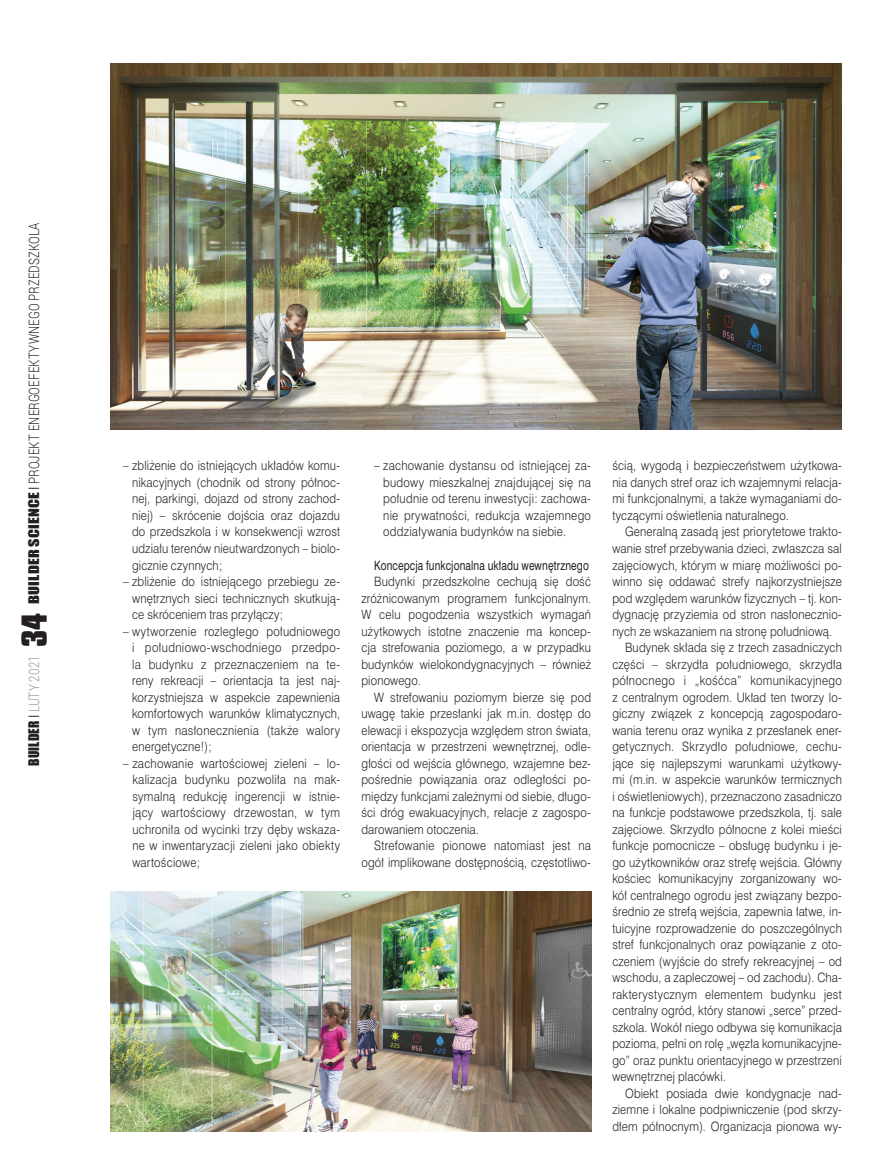
<style>
.page{position:relative;width:893px;height:1170px;background:#fff}
.page>*{position:absolute;margin:0;border:0;box-sizing:border-box;transform-origin:0 0}
.t1{font:300 14.25px "Roboto";letter-spacing:.01em;color:#231f20;scale:.8 1}
.t2{font:300 14.25px "Roboto";letter-spacing:.005em;color:#939598;scale:.8 1}
.tekst_swiss{font:12px/16.5px "Swis 721 Lt PL";letter-spacing:.015em;color:#231f20;text-align:justify;scale:.89 1}
.tekst_swiss-2{font:12px "Swis 721 PL";letter-spacing:.015em;color:#231f20;scale:.78 1}
.s1{font-family:"Impact";font-weight:400;font-size:13.5px}
.s2{font-family:"Swis 721 Lt PL";font-weight:400;font-size:13.5px}
.s3{font-family:"Impact";font-weight:400;font-size:13.5px;color:#231f20}
.s4{font-family:"Swis 721 Lt PL";font-weight:400;font-size:13.5px;color:#231f20}
.s5{font-family:"Compacta PL";font-weight:700;font-size:30px;color:#231f20}
</style>
<div class="page">
<img style="left:111px;top:64px;width:731px;height:365px">
<img style="left:111px;top:891px;width:480px;height:240px">
<p class="t1" style="left:24px;top:603px;width:478px;rotate:-90deg"><span class="s1">BUILDER SCIENCE</span> <span class="s2">I</span> PROJEKT ENERGOEFEKTYWNEGO PRZEDSZKOLA</p>
<p class="t2" style="left:24px;top:765px;width:193px;rotate:-90deg"><span class="s3">BUILDER</span> <span class="s4">I</span> LUTY 2021 <span class="s5">34</span></p>
<p class="tekst_swiss" style="left:132px;top:457px;width:235px;text-indent:-9px">– zbliżenie do istniejących układów komu&shy;nikacyjnych (chodnik od strony północ&shy;nej, parkingi, dojazd od strony zachod&shy;niej) – skrócenie dojścia oraz dojazdu do przedszkola i w konsekwencji wzrost udziału terenów nieutwardzonych – biolo&shy;gicznie czynnych;</p>
<p class="tekst_swiss" style="left:132px;top:573px;width:235px;text-indent:-9px">– zbliżenie do istniejącego przebiegu ze&shy;wnętrznych sieci technicznych skutkują&shy;ce skróceniem tras przyłączy;</p>
<p class="tekst_swiss" style="left:132px;top:622px;width:235px;text-indent:-9px">– wytworzenie rozległego południowego i południowo-wschodniego przedpo&shy;la budynku z przeznaczeniem na te&shy;reny rekreacji – orientacja ta jest naj&shy;korzystniejsza w aspekcie zapewnienia komfortowych warunków klimatycznych, w tym nasłonecznienia (także walory energetyczne!);</p>
<p class="tekst_swiss" style="left:132px;top:754px;width:235px;text-indent:-9px">– zachowanie wartościowej zieleni – lo&shy;kalizacja budynku pozwoliła na mak&shy;symalną redukcję ingerencji w istnie&shy;jący wartościowy drzewostan, w tym uchroniła od wycinki trzy dęby wskaza&shy;ne w inwentaryzacji zieleni jako obiekty wartościowe;</p>
<p class="tekst_swiss" style="left:383px;top:457px;width:235px;text-indent:-9px">– zachowanie dystansu od istniejącej za&shy;budowy mieszkalnej znajdującej się na południe od terenu inwestycji: zachowa&shy;nie prywatności, redukcja wzajemnego oddziaływania budynków na siebie.</p>
<p class="tekst_swiss-2" style="left:374px;top:557px;width:277px">Koncepcja funkcjonalna układu wewnętrznego</p>
<p class="tekst_swiss" style="left:361px;top:573px;width:259px;text-indent:13px">Budynki przedszkolne cechują się dość zróżnicowanym programem funkcjonalnym.<br>W celu pogodzenia wszystkich wymagań użytkowych istotne znaczenie ma koncep&shy;cja strefowania poziomego, a w przypadku budynków wielokondygnacyjnych – również pionowego.</p>
<p class="tekst_swiss" style="left:361px;top:688px;width:259px;text-indent:13px">W strefowaniu poziomym bierze się pod uwagę takie przesłanki jak m.in. dostęp do elewacji i ekspozycja względem stron świata, orientacja w przestrzeni wewnętrznej, odle&shy;głości od wejścia głównego, wzajemne bez&shy;pośrednie powiązania oraz odległości po&shy;między funkcjami zależnymi od siebie, długo&shy;ści dróg ewakuacyjnych, relacje z zagospo&shy;darowaniem otoczenia.</p>
<p class="tekst_swiss" style="left:361px;top:837px;width:259px;text-align:right">Strefowanie pionowe natomiast jest na ogół implikowane dostępnością, częstotliwo-</p>
<p class="tekst_swiss" style="left:612px;top:457px;width:259px">ścią, wygodą i bezpieczeństwem użytkowa&shy;nia danych stref oraz ich wzajemnymi relacja&shy;mi funkcjonalnymi, a także wymaganiami do&shy;tyczącymi oświetlenia naturalnego.</p>
<p class="tekst_swiss" style="left:612px;top:523px;width:259px;text-indent:13px">Generalną zasadą jest priorytetowe trakto&shy;wanie stref przebywania dzieci, zwłaszcza sal zajęciowych, którym w miarę możliwości po&shy;winno się oddawać strefy najkorzystniejsze pod względem warunków fizycznych – tj. kon&shy;dygnację przyziemia od stron nasłonecznio&shy;nych ze wskazaniem na stronę południową.</p>
<p class="tekst_swiss" style="left:612px;top:639px;width:259px;text-indent:13px">Budynek składa się z trzech zasadniczych części – skrzydła południowego, skrzydła północnego i „kośćca” komunikacyjnego z centralnym ogrodem. Układ ten tworzy lo&shy;giczny związek z koncepcją zagospodaro&shy;wania terenu oraz wynika z przesłanek ener&shy;getycznych. Skrzydło południowe, cechu&shy;jące się najlepszymi warunkami użytkowy&shy;mi (m.in. w aspekcie warunków termicznych i oświetleniowych), przeznaczono zasadniczo na funkcje podstawowe przedszkola, tj. sale zajęciowe. Skrzydło północne z kolei mieści funkcje pomocnicze – obsługę budynku i je&shy;go użytkowników oraz strefę wejścia. Główny kościec komunikacyjny zorganizowany wo&shy;kół centralnego ogrodu jest związany bezpo&shy;średnio ze strefą wejścia, zapewnia łatwe, in&shy;tuicyjne rozprowadzenie do poszczególnych stref funkcjonalnych oraz powiązanie z oto&shy;czeniem (wyjście do strefy rekreacyjnej – od wschodu, a zapleczowej – od zachodu). Cha&shy;rakterystycznym elementem budynku jest centralny ogród, który stanowi „serce” przed&shy;szkola. Wokół niego odbywa się komunikacja pozioma, pełni on rolę „węzła komunikacyjne&shy;go” oraz punktu orientacyjnego w przestrzeni wewnętrznej placówki.</p>
<p class="tekst_swiss" style="left:612px;top:1084px;width:259px;text-indent:13px">Obiekt posiada dwie kondygnacje nad&shy;ziemne i lokalne podpiwniczenie (pod skrzy&shy;dłem północnym). Organizacja pionowa wy-</p>
</div>
